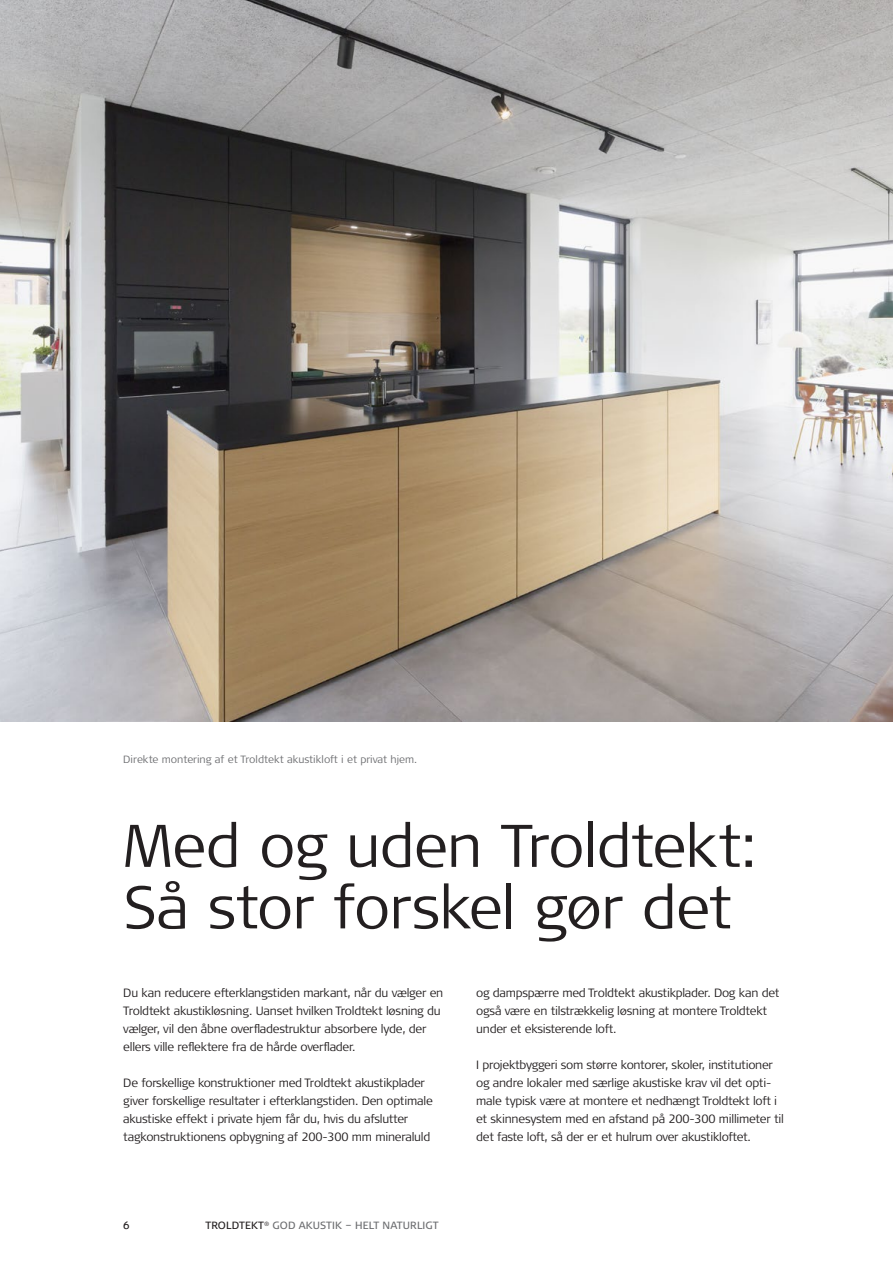
<style>
.page{position:relative;width:893px;height:1263px;background:#fff}
.page>*{position:absolute;margin:0;border:0;box-sizing:border-box;transform-origin:0 0}
.t1{font:300 60px "Signa Pro";letter-spacing:-.015em;color:#231f20}
.Body_text__8_12{font:300 12px/18px "Signa Pro";letter-spacing:-.02em;color:#231f20}
.Body_text__8_12-2{font:300 10.5px "Signa Pro";color:#6c6d70}
.t2{font:10.5px "Signa Pro";letter-spacing:.01em;color:#6c6d70}
.t3{font:10.5px "Signa Pro";color:#231f20}
.s1{color:#231f20}
</style>
<div class="page">
<img style="left:0;top:0;width:893px;height:721px">
<p class="Body_text__8_12-2" style="left:123px;top:752px;width:295px">Direkte montering af et Troldtekt akustikloft i et privat hjem.</p>
<p class="t1" style="left:123px;top:804px;width:635px">Med og uden Troldtekt:</p>
<p class="t1" style="left:123px;top:866px;width:610px">Så stor forskel gør det</p>
<p class="Body_text__8_12" style="left:123px;top:983px;width:321px">Du kan reducere efterklangstiden markant, når du vælger en Troldtekt akustikløsning. Uanset hvilken Troldtekt løsning du vælger, vil den åbne overfladestruktur absorbere lyde, der ellers ville reflektere fra de hårde overflader.</p>
<p class="Body_text__8_12" style="left:123px;top:1073px;width:311px">De forskellige konstruktioner med Troldtekt akustikplader giver forskellige resultater i efterklangstiden. Den optimale akustiske effekt i private hjem får du, hvis du afslutter tagkonstruktionens opbygning af 200-300 mm mineraluld</p>
<p class="t3" style="left:123px;top:1218px;width:8px">6</p>
<p class="t2" style="left:205px;top:1218px;width:235px"><span class="s1">TROLDTEKT</span><sup>®</sup> GOD AKUSTIK – HELT NATURLIGT</p>
<p class="Body_text__8_12" style="left:476px;top:983px;width:305px">og dampspærre med Troldtekt akustikplader. Dog kan det også være en tilstrækkelig løsning at montere Troldtekt under et eksisterende loft.</p>
<p class="Body_text__8_12" style="left:476px;top:1055px;width:309px">I projektbyggeri som større kontorer, skoler, institutioner og andre lokaler med særlige akustiske krav vil det opti&shy;male typisk være at montere et nedhængt Troldtekt loft i et skinnesystem med en afstand på 200-300 millimeter til det faste loft, så der er et hulrum over akustikloftet.</p>
</div>
